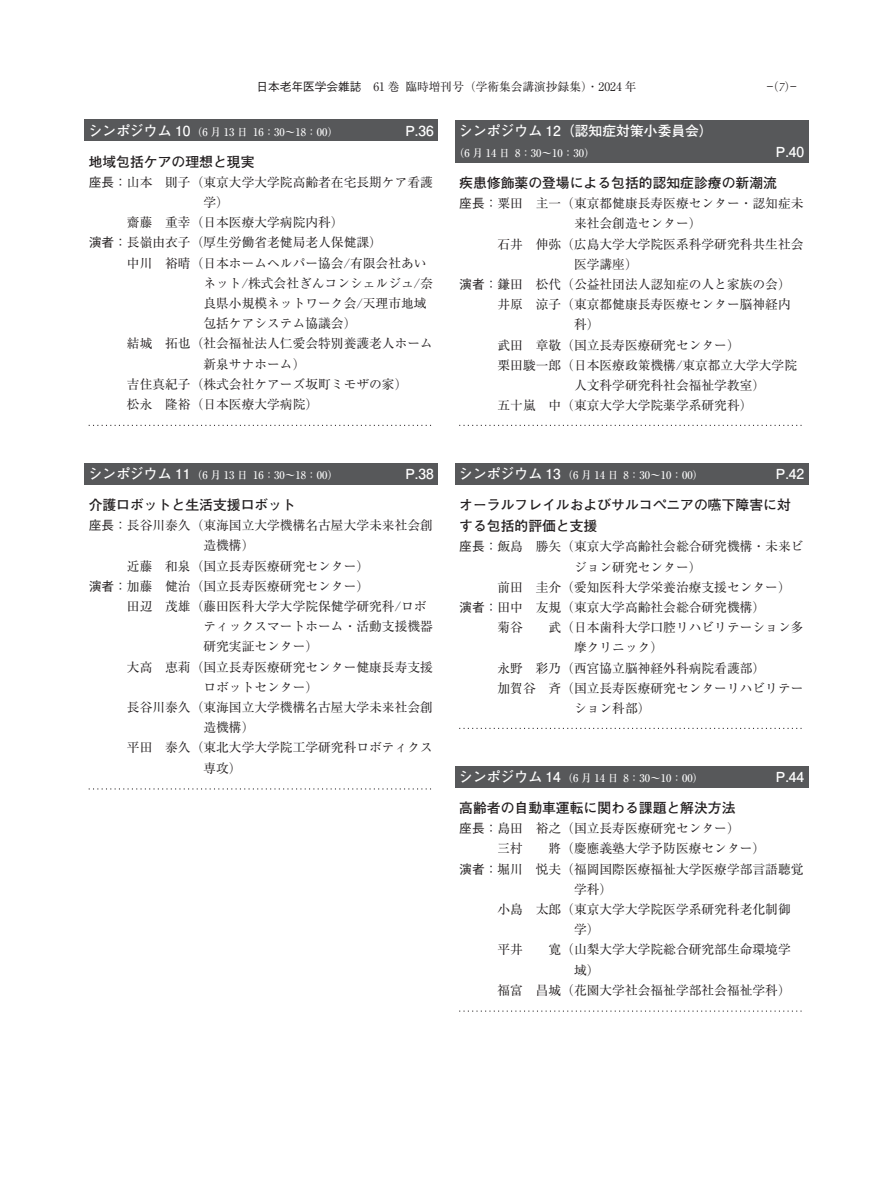
<style>
.page{position:relative;width:893px;height:1191px;background:#fff}
.page>*{position:absolute;margin:0;border:0;box-sizing:border-box;transform-origin:0 0}
.t1{font:700 13.8px/21.3px "Futo Go B101 Pr 6 N";color:#231f20}
.t2{font:700 13.8px "Futo Go B101 Pr 6 N";color:#fff}
.t3{font:12.75px/20.2px "Ryumin Pr 6 N";color:#231f20}
.t4{font:500 12.75px "Gothic BBB Pr 6 N";color:#231f20}
.t5{font:11.7px "Ryumin Pr 6 N";color:#231f20}
.t6{font:500 11.7px "Gothic BBB Pr 6 N";color:#231f20}
.t7{font:500 10.65px "Ryumin Pr 6 N";color:#fff}
.s1{font-family:"Palatino LT Std";font-weight:300;font-style:italic}
.s2{font-family:"Ryumin Pr 6 N";font-weight:400}
.s3{font-family:"Gothic BBB Pr 6 N";font-weight:500}
</style>
<div class="page">
<svg style="left:89px;top:425px;width:343px;height:1px"></svg>
<svg style="left:89px;top:788px;width:342px;height:1px"></svg>
<svg style="left:459px;top:425px;width:343px;height:1px"></svg>
<svg style="left:459px;top:728px;width:343px;height:1px"></svg>
<svg style="left:459px;top:1010px;width:343px;height:1px"></svg>
<div style="left:84px;top:120px;width:354px;height:21px;background:#57585a"></div>
<div style="left:84px;top:463px;width:354px;height:21px;background:#57585a"></div>
<div style="left:455px;top:120px;width:353px;height:42px;background:#57585a"></div>
<div style="left:455px;top:463px;width:353px;height:21px;background:#57585a"></div>
<div style="left:455px;top:766px;width:353px;height:21px;background:#57585a"></div>
<p class="t6" style="left:256px;top:77px;width:107px">日本老年医学会雑誌</p>
<p class="t5" style="left:406px;top:78px;width:233px">臨時増刊号（学術集会講演抄録集）・2024 年</p>
<p class="t5" style="left:373px;top:78px;width:28px">61 巻</p>
<p class="t5" style="left:767px;top:78px;width:31px">)― ―( <span class="s1">7</span></p>
<p class="t2" style="left:89px;top:119px;width:103px">シンポジウム 10</p>
<p class="t1" style="left:89px;top:150px;width:167px">地域包括ケアの理想と現実</p>
<p class="t3" style="left:165px;top:171px;width:269px">則子（東京大学大学院高齢者在宅長期ケア看護</p>
<p class="t2" style="left:405px;top:119px;width:30px">P.36</p>
<p class="t7" style="left:192px;top:124px;width:57px">（6 月 13 日</p>
<p class="t7" style="left:253px;top:124px;width:86px">16：30～18：00）</p>
<p class="t4" style="left:89px;top:172px;width:65px">座長：<span class="s2">山本</span></p>
<p class="t3" style="left:165px;top:191px;width:180px;text-indent:38px">学(<br>重幸（日本医療大学病院内科(</p>
<p class="t3" style="left:127px;top:212px;width:27px">齋藤</p>
<p class="t3" style="left:89px;top:232px;width:295px"><span class="s3">演者：</span>長嶺由衣子（厚生労働省老健局老人保健課(</p>
<p class="t3" style="left:165px;top:252px;width:263px">裕晴（日本ホームヘルパー協会/有限会社あい</p>
<p class="t3" style="left:127px;top:252px;width:27px">中川</p>
<p class="t3" style="left:127px;top:333px;width:27px">結城</p>
<p class="t3" style="left:203px;top:272px;width:231px">ネット/株式会社ぎんコンシェルジュ奈/</p>
<p class="t3" style="left:203px;top:292px;width:225px">良県小規模ネットワーク会/天理市地域</p>
<p class="t3" style="left:203px;top:313px;width:154px">包括ケアシステム協議会(</p>
<p class="t3" style="left:165px;top:333px;width:269px">拓也（社会福祉法人仁愛会特別養護老人ホーム</p>
<p class="t3" style="left:203px;top:353px;width:103px">新泉サナホーム(</p>
<p class="t3" style="left:127px;top:373px;width:282px">吉住真紀子（株式会社ケアーズ坂町ミモザの家(</p>
<p class="t3" style="left:165px;top:393px;width:154px">隆裕（日本医療大学病院(</p>
<p class="t3" style="left:127px;top:393px;width:27px">松永</p>
<p class="t2" style="left:459px;top:119px;width:255px">シンポジウム 12（認知症対策小委員会(</p>
<p class="t2" style="left:776px;top:141px;width:30px">P.40</p>
<p class="t7" style="left:454px;top:145px;width:57px">（6 月 14 日</p>
<p class="t1" style="left:459px;top:171px;width:319px">疾患修飾薬の登場による包括的認知症診療の新潮流</p>
<p class="t3" style="left:536px;top:192px;width:269px">主一（東京都健康長寿医療センター・認知症未</p>
<p class="t7" style="left:515px;top:145px;width:81px">8：30～10：30）</p>
<p class="t4" style="left:459px;top:193px;width:65px">座長：<span class="s2">粟田</span></p>
<p class="t3" style="left:497px;top:233px;width:27px">石井</p>
<p class="t4" style="left:459px;top:274px;width:65px">演者：<span class="s2">鎌田</span></p>
<p class="t3" style="left:497px;top:293px;width:27px">井原</p>
<p class="t3" style="left:536px;top:213px;width:269px;text-indent:38px">来社会創造センター(<br>伸弥（広島大学大学院医系科学研究科共生社会</p>
<p class="t3" style="left:536px;top:253px;width:257px;text-indent:38px">医学講座(<br>松代（公益社団法人認知症の人と家族の会(</p>
<p class="t3" style="left:536px;top:293px;width:257px">涼子（東京都健康長寿医療センター脳神経内</p>
<p class="t3" style="left:536px;top:314px;width:205px;text-indent:38px">科(<br>章敬（国立長寿医療研究センター(</p>
<p class="t3" style="left:497px;top:334px;width:27px">武田</p>
<p class="t3" style="left:497px;top:354px;width:301px">栗田駿一郎（日本医療政策機構/東京都立大学大学院</p>
<p class="t3" style="left:574px;top:374px;width:193px">人文科学研究科社会福祉学教室(</p>
<p class="t3" style="left:548px;top:394px;width:205px">中（東京大学大学院薬学系研究科(</p>
<p class="t3" style="left:497px;top:394px;width:40px">五十嵐</p>
<p class="t2" style="left:89px;top:463px;width:103px">シンポジウム 11</p>
<p class="t1" style="left:89px;top:493px;width:209px">介護ロボットと生活支援ロボット</p>
<p class="t3" style="left:89px;top:514px;width:346px"><span class="s3">座長：</span>長谷川泰久（東海国立大学機構名古屋大学未来社会創</p>
<p class="t3" style="left:203px;top:535px;width:52px">造機構(</p>
<p class="t3" style="left:165px;top:555px;width:205px">和泉（国立長寿医療研究センター(</p>
<p class="t2" style="left:405px;top:463px;width:30px">P.38</p>
<p class="t7" style="left:192px;top:467px;width:57px">（6 月 13 日</p>
<p class="t7" style="left:253px;top:467px;width:86px">16：30～18：00）</p>
<p class="t3" style="left:127px;top:555px;width:27px">近藤</p>
<p class="t4" style="left:89px;top:576px;width:65px">演者：<span class="s2">加藤</span></p>
<p class="t3" style="left:165px;top:575px;width:205px">健治（国立長寿医療研究センター(</p>
<p class="t2" style="left:459px;top:463px;width:103px">シンポジウム 13</p>
<p class="t1" style="left:459px;top:493px;width:333px">オーラルフレイルおよびサルコペニアの嚥下障害に対する包括的評価と支援</p>
<p class="t3" style="left:536px;top:536px;width:269px">勝矢（東京大学高齢社会総合研究機構・未来ビ</p>
<p class="t2" style="left:776px;top:463px;width:30px">P.42</p>
<p class="t7" style="left:562px;top:467px;width:57px">（6 月 14 日</p>
<p class="t7" style="left:624px;top:467px;width:81px">8：30～10：00）</p>
<p class="t4" style="left:459px;top:536px;width:65px">座長：<span class="s2">飯島</span></p>
<p class="t3" style="left:497px;top:576px;width:27px">前田</p>
<p class="t3" style="left:536px;top:556px;width:257px;text-indent:38px">ジョン研究センター(<br>圭介（愛知医科大学栄養治療支援センター(</p>
<p class="t3" style="left:127px;top:595px;width:27px">田辺</p>
<p class="t3" style="left:165px;top:595px;width:263px">茂雄（藤田医科大学大学院保健学研究科/ロボ</p>
<p class="t4" style="left:459px;top:597px;width:65px">演者：<span class="s2">田中</span></p>
<p class="t3" style="left:536px;top:596px;width:231px">友規（東京大学高齢社会総合研究機構(</p>
<p class="t3" style="left:127px;top:656px;width:27px">大高</p>
<p class="t3" style="left:203px;top:615px;width:231px">ティックスマートホーム・活動支援機器</p>
<p class="t3" style="left:203px;top:636px;width:116px">研究実証センター(</p>
<p class="t3" style="left:165px;top:656px;width:269px">恵莉（国立長寿医療研究センター健康長寿支援</p>
<p class="t3" style="left:497px;top:616px;width:27px">菊谷</p>
<p class="t3" style="left:497px;top:657px;width:27px">永野</p>
<p class="t3" style="left:548px;top:616px;width:257px">武（日本歯科大学口腔リハビリテーション多</p>
<p class="t3" style="left:536px;top:637px;width:231px;text-indent:38px">摩クリニック(<br>彩乃（西宮協立脳神経外科病院看護部(</p>
<p class="t3" style="left:203px;top:676px;width:116px">ロボットセンター(</p>
<p class="t3" style="left:127px;top:696px;width:307px">長谷川泰久（東海国立大学機構名古屋大学未来社会創</p>
<p class="t3" style="left:203px;top:716px;width:52px">造機構(</p>
<p class="t3" style="left:165px;top:737px;width:269px">泰久（東北大学大学院工学研究科ロボティクス</p>
<p class="t3" style="left:127px;top:737px;width:27px">平田</p>
<p class="t3" style="left:497px;top:677px;width:40px">加賀谷</p>
<p class="t3" style="left:548px;top:677px;width:257px">斉（国立長寿医療研究センターリハビリテー</p>
<p class="t3" style="left:574px;top:697px;width:78px">ション科部(</p>
<p class="t3" style="left:203px;top:757px;width:40px">専攻(</p>
<p class="t2" style="left:459px;top:765px;width:103px">シンポジウム 14</p>
<p class="t1" style="left:459px;top:796px;width:278px">高齢者の自動車運転に関わる課題と解決方法</p>
<p class="t3" style="left:536px;top:817px;width:205px">裕之（国立長寿医療研究センター(</p>
<p class="t7" style="left:562px;top:770px;width:57px">（6 月 14 日</p>
<p class="t7" style="left:624px;top:770px;width:81px">8：30～10：00）</p>
<p class="t4" style="left:459px;top:818px;width:65px">座長：<span class="s2">島田</span></p>
<p class="t2" style="left:776px;top:765px;width:30px">P.44</p>
<p class="t3" style="left:497px;top:838px;width:27px">三村</p>
<p class="t3" style="left:548px;top:838px;width:218px">將（慶應義塾大学予防医療センター(</p>
<p class="t4" style="left:459px;top:858px;width:65px">演者：<span class="s2">堀川</span></p>
<p class="t3" style="left:536px;top:858px;width:269px">悦夫（福岡国際医療福祉大学医療学部言語聴覚</p>
<p class="t3" style="left:497px;top:898px;width:27px">小島</p>
<p class="t3" style="left:536px;top:878px;width:257px;text-indent:38px">学科(<br>太郎（東京大学大学院医学系研究科老化制御</p>
<p class="t3" style="left:497px;top:938px;width:27px">平井</p>
<p class="t3" style="left:548px;top:918px;width:244px;text-indent:26px">学(<br>寛（山梨大学大学院総合研究部生命環境学</p>
<p class="t3" style="left:497px;top:979px;width:27px">福富</p>
<p class="t3" style="left:536px;top:959px;width:257px;text-indent:38px">域(<br>昌城（花園大学社会福祉学部社会福祉学科(</p>
</div>
